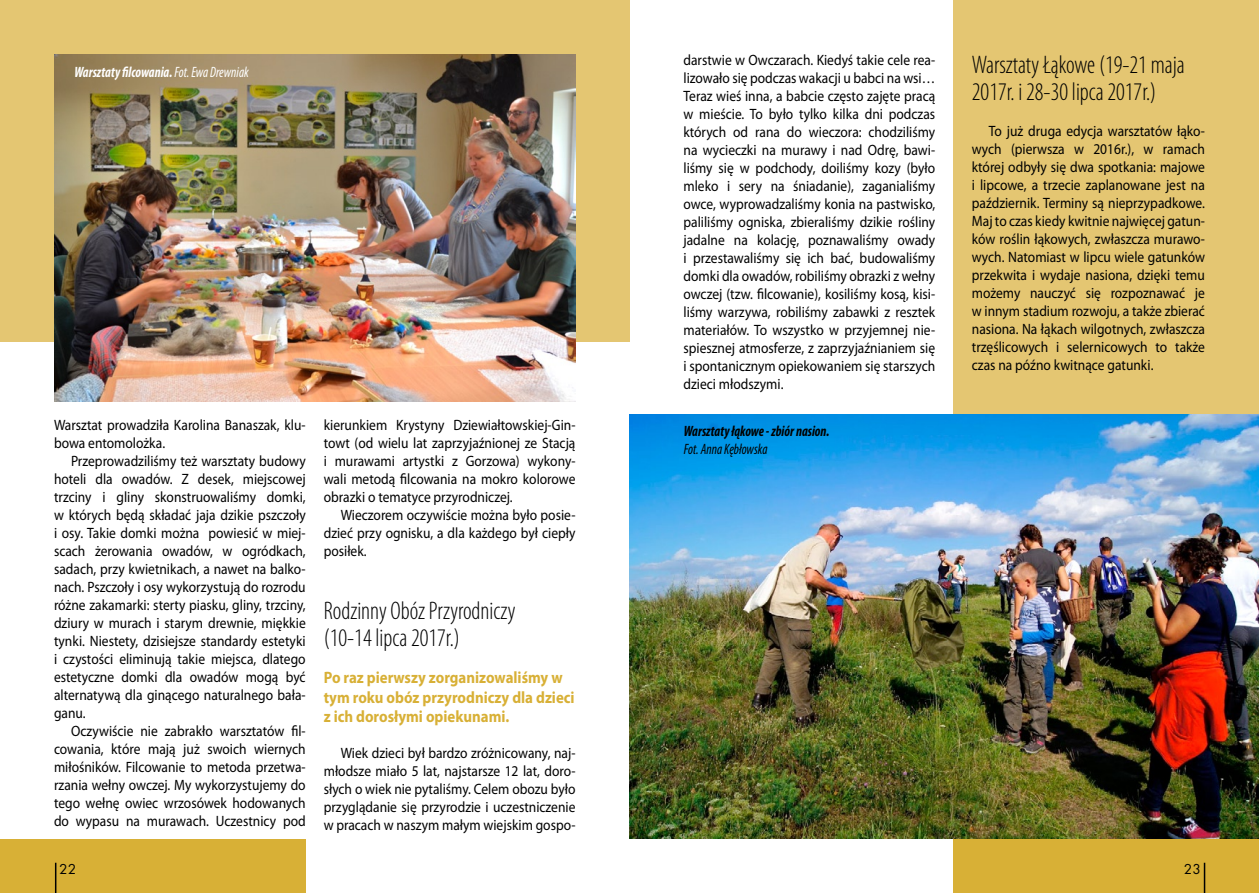
<style>
.page{position:relative;width:1259px;height:893px;background:#fff}
.page>*{position:absolute;margin:0;border:0;box-sizing:border-box;transform-origin:0 0}
.t1{font:300 condensed 25.5px/27px "Myriad Pro";color:#000;scale:.95 1}
.t2{font:700 16.5px/19.5px "Myriad Pro";color:#d8b036;scale:.9 1}
.t3{font:15px/18px "Myriad Pro";color:#000;text-align:justify;scale:.9 1}
.t4{font:italic 700 condensed 15px "Myriad Pro";color:#fff;scale:.9 1}
.t5{font:italic 700 condensed 15px "Myriad Pro";color:#000;scale:.9 1}
.t6{font:italic condensed 15px "Myriad Pro";color:#000;scale:.9 1}
.t7{font:15px "Futur TEE";color:#000}
.s1{font-weight:400}
</style>
<div class="page">
<div style="left:953px;top:839px;width:306px;height:54px;background:#d8b036"></div>
<div style="left:953px;top:0;width:306px;height:517px;background:#e4c672"></div>
<div style="left:0;top:839px;width:306px;height:54px;background:#d8b036"></div>
<div style="left:0;top:0;width:629px;height:341px;background:#e4c672"></div>
<img style="left:629px;top:414px;width:630px;height:425px">
<img style="left:54px;top:54px;width:521px;height:348px">
<hr style="left:55px;top:863px;width:1px;height:30px;background:#000">
<hr style="left:1203px;top:863px;width:2px;height:30px;background:#000">
<p class="t4" style="left:74px;top:62px;width:195px">Warsztaty filcowania. <span class="s1">Fot. Ewa Drewniak</span></p>
<p class="t3" style="left:54px;top:415px;width:281px">Warsztat prowadziła Karolina Banaszak, klu&shy;bowa entomolożka.</p>
<p class="t3" style="left:54px;top:451px;width:281px;text-indent:17px">Przeprowadziliśmy też warsztaty budowy hoteli dla owadów. Z desek, miejscowej trzciny i gliny skonstruowaliśmy domki, w których będą składać jaja dzikie pszczoły i osy. Takie domki można powiesić w miej&shy;scach żerowania owadów, w ogródkach, sadach, przy kwietnikach, a nawet na balko&shy;nach. Pszczoły i osy wykorzystują do rozrodu różne zakamarki: sterty piasku, gliny, trzciny, dziury w murach i starym drewnie, miękkie tynki. Niestety, dzisiejsze standardy estetyki i czystości eliminują takie miejsca, dlatego estetyczne domki dla owadów mogą być alternatywą dla ginącego naturalnego bała&shy;ganu.</p>
<p class="t3" style="left:54px;top:721px;width:281px;text-indent:17px">Oczywiście nie zabrakło warsztatów fil&shy;cowania, które mają już swoich wiernych miłośników. Filcowanie to metoda przetwa&shy;rzania wełny owczej. My wykorzystujemy do tego wełnę owiec wrzosówek hodowanych do wypasu na murawach. Uczestnicy pod</p>
<p class="t3" style="left:324px;top:415px;width:281px">kierunkiem Krystyny Dziewiałtowskiej-Gin&shy;towt (od wielu lat zaprzyjaźnionej ze Stacją i murawami artystki z Gorzowa) wykony&shy;wali metodą filcowania na mokro kolorowe obrazki o tematyce przyrodniczej.</p>
<p class="t3" style="left:324px;top:505px;width:281px;text-indent:17px">Wieczorem oczywiście można było posie&shy;dzieć przy ognisku, a dla każdego był ciepły posiłek.</p>
<h1 class="t1" style="left:324px;top:597px;width:203px">Rodzinny Obóz Przyrodniczy (10-14 lipca 2017r.)</h1>
<p class="t2" style="left:324px;top:667px;width:280px">Po raz pierwszy zorganizowaliśmy w tym roku obóz przyrodniczy dla dzieci z ich dorosłymi opiekunami.</p>
<p class="t3" style="left:324px;top:744px;width:281px;text-indent:17px">Wiek dzieci był bardzo zróżnicowany, naj&shy;młodsze miało 5 lat, najstarsze 12 lat, doro&shy;słych o wiek nie pytaliśmy. Celem obozu było przyglądanie się przyrodzie i uczestniczenie w pracach w naszym małym wiejskim gospo-</p>
<p class="t3" style="left:683px;top:51px;width:281px">darstwie w Owczarach. Kiedyś takie cele rea&shy;lizowało się podczas wakacji u babci na wsi… Teraz wieś inna, a babcie często zajęte pracą w mieście. To było tylko kilka dni podczas których od rana do wieczora: chodziliśmy na wycieczki na murawy i nad Odrę, bawi&shy;liśmy się w podchody, doiliśmy kozy (było mleko i sery na śniadanie), zaganialiśmy owce, wyprowadzaliśmy konia na pastwisko, paliliśmy ogniska, zbieraliśmy dzikie rośliny jadalne na kolację, poznawaliśmy owady i przestawaliśmy się ich bać, budowaliśmy domki dla owadów, robiliśmy obrazki z wełny owczej (tzw. filcowanie), kosiliśmy kosą, kisi&shy;liśmy warzywa, robiliśmy zabawki z resztek materiałów. To wszystko w przyjemnej nie&shy;spiesznej atmosferze, z zaprzyjaźnianiem się i spontanicznym opiekowaniem się starszych dzieci młodszymi.</p>
<h1 class="t1" style="left:972px;top:51px;width:226px">Warsztaty Łąkowe (19-21 maja<br>2017r. i 28-30 lipca 2017r.)</h1>
<p class="t3" style="left:972px;top:122px;width:260px;text-indent:17px">To już druga edycja warsztatów łąko&shy;wych (pierwsza w 2016r.), w ramach której odbyły się dwa spotkania: majowe i lipcowe, a trzecie zaplanowane jest na październik. Terminy są nieprzypadkowe.<br>Maj to czas kiedy kwitnie najwięcej gatun&shy;ków roślin łąkowych, zwłaszcza murawo&shy;wych. Natomiast w lipcu wiele gatunków przekwita i wydaje nasiona, dzięki temu możemy nauczyć się rozpoznawać je w innym stadium rozwoju, a także zbierać nasiona. Na łąkach wilgotnych, zwłaszcza trzęślicowych i selernicowych to także czas na późno kwitnące gatunki.</p>
<p class="t5" style="left:684px;top:422px;width:164px">Warsztaty łąkowe - zbiór nasion.</p>
<p class="t6" style="left:684px;top:440px;width:95px">Fot. Anna Kębłowska</p>
<p class="t7" style="left:59px;top:860px;width:9px">22</p>
<p class="t7" style="left:1184px;top:860px;width:9px">23</p>
</div>
